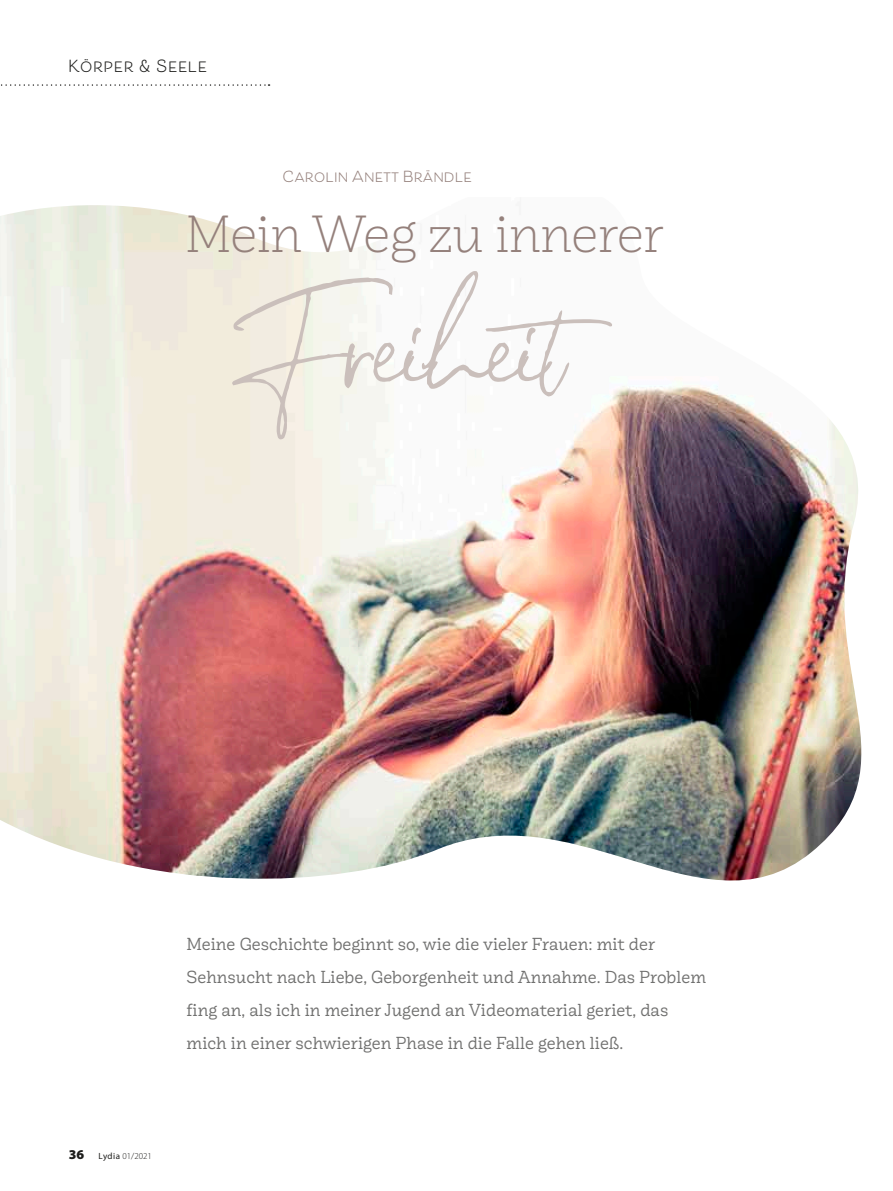
<style>
.page{position:relative;width:893px;height:1191px;background:#fff}
.page>*{position:absolute;margin:0;border:0;box-sizing:border-box;transform-origin:0 0}
.t1{font:225px "North Avellion";letter-spacing:-.02em;color:#cabfbb}
.t2{font:200 49.5px "Monroe";letter-spacing:-.02em;color:#95817c}
.t3{font:300 16.5px/33px "Monroe";color:#70706f}
.t4{font:700 16.5px "Beloved Sans";letter-spacing:.03em;color:#1d1d1b}
.t5{font:700 15px "Beloved Sans";color:#95817c}
.t6{font:300 9px "Myriad Pro";color:#1d1d1b}
.s1{font-weight:900;font-size:13.5px}
.s2{font-weight:400}
</style>
<div class="page">
<svg style="left:1px;top:84px;width:269px;height:2px"></svg>
<img style="left:0;top:205px;width:862px;height:676px">
<p class="t4" style="left:68px;top:57px;width:141px">Körper &amp; Seele</p>
<p class="t5" style="left:282px;top:168px;width:191px">Carolin Anett Brändle</p>
<h2 class="t2" style="left:185px;top:215px;width:481px">Mein Weg zu innerer</h2>
<h1 class="t1" style="left:232px;top:215px;width:338px">Freiheit</h1>
<p class="t3" style="left:187px;top:929px;width:521px">Meine Geschichte beginnt so, wie die vieler Frauen: mit der Sehnsucht nach Liebe, Geborgenheit und Annahme. Das Problem fing an, als ich in meiner Jugend an Videomaterial geriet, das mich in einer schwierigen Phase in die Falle gehen ließ.</p>
<p class="t6" style="left:69px;top:1150px;width:85px"><span class="s1">36</span> <span class="s2">Lydia</span> 01/2021</p>
</div>
